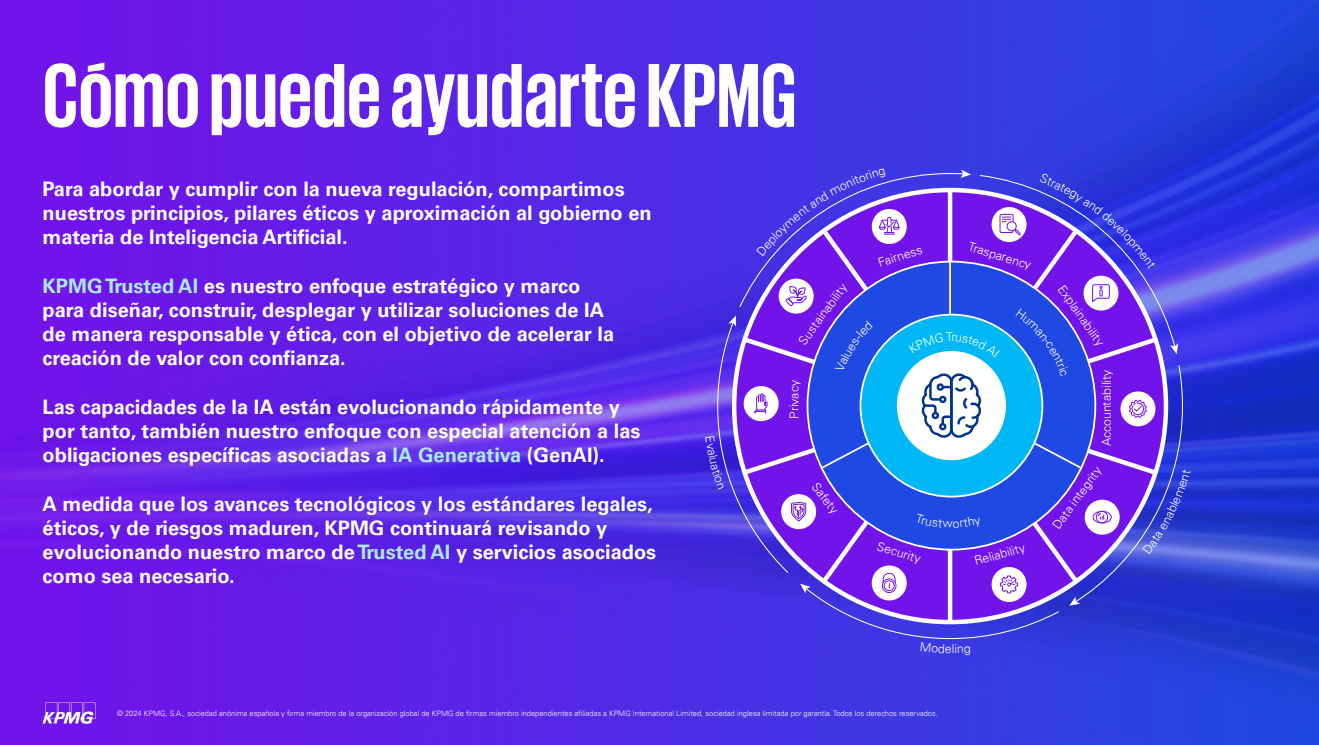
<style>
.page{position:relative;width:1319px;height:745px;background:#fff}
.page>*{position:absolute;margin:0;border:0;box-sizing:border-box;transform-origin:0 0}
.t1{font:700 92.5px "KPMG";color:#fff}
.t2{font:700 20px/24px "Univers 65";color:#fff}
.t3{font:300 12.38px "Univers 45";color:#fff}
.t4{font:300 7.5px "Univers 45";color:#fff}
.s1{color:#aceaff}
</style>
<div class="page">
<img style="left:0;top:0;width:1318px;height:744px">
<svg style="left:43px;top:702px;width:52px;height:21px"></svg>
<svg style="left:705px;top:168px;width:485px;height:486px;background:#5a51e7"></svg>
<h1 class="t1" style="left:43px;top:49px;width:755px">Cómo puede ayudarte KPMG</h1>
<p class="t2" style="left:43px;top:177px;width:610px">Para abordar y cumplir con la nueva regulación, compartimos nuestros principios, pilares éticos y aproximación al gobierno en materia de Inteligencia Artificial.</p>
<p class="t2" style="left:43px;top:274px;width:573px"><span class="s1">KPMG Trusted AI</span> es nuestro enfoque estratégico y marco para diseñar, construir, desplegar y utilizar soluciones de IA de manera responsable y ética, con el objetivo de acelerar la creación de valor con confianza.</p>
<p class="t2" style="left:43px;top:394px;width:599px">Las capacidades de la IA están evolucionando rápidamente y por tanto, también nuestro enfoque con especial atención a las obligaciones específicas asociadas a <span class="s1">IA Generativa</span> (GenAI).</p>
<p class="t2" style="left:43px;top:491px;width:615px">A medida que los avances tecnológicos y los estándares legales, éticos, y de riesgos maduren, KPMG continuará revisando y evolucionando nuestro marco de <span class="s1">Trusted AI</span> y servicios asociados como sea necesario.</p>
<p class="t3" style="left:795px;top:338px;width:74px;rotate:-54deg">Sustainability</p>
<p class="t3" style="left:786px;top:418px;width:40px;rotate:-90deg">Privacy</p>
<p class="t3" style="left:820px;top:479px;width:36px;rotate:51deg">Safety</p>
<p class="t3" style="left:876px;top:255px;width:47px;rotate:-18deg">Fairness</p>
<p class="t3" style="left:970px;top:239px;width:67px;rotate:17deg">Trasparency</p>
<p class="t3" style="left:879px;top:538px;width:46px;rotate:17deg">Security</p>
<p class="t3" style="left:972px;top:553px;width:54px;rotate:-16deg">Reliability</p>
<p class="t3" style="left:1066px;top:282px;width:72px;rotate:55deg">Explainability</p>
<p class="t3" style="left:1098px;top:446px;width:79px;rotate:-90deg">Accountability</p>
<p class="t3" style="left:1049px;top:523px;width:75px;rotate:-54deg">Data integrity</p>
<p class="t4" style="left:117px;top:708px;width:822px">© 2024 KPMG, S.A., sociedad anónima española y firma miembro de la organización global de KPMG de firmas miembro independientes afiliadas a KPMG International Limited, sociedad inglesa limitada por garantía. Todos los derechos reservados.</p>
</div>
